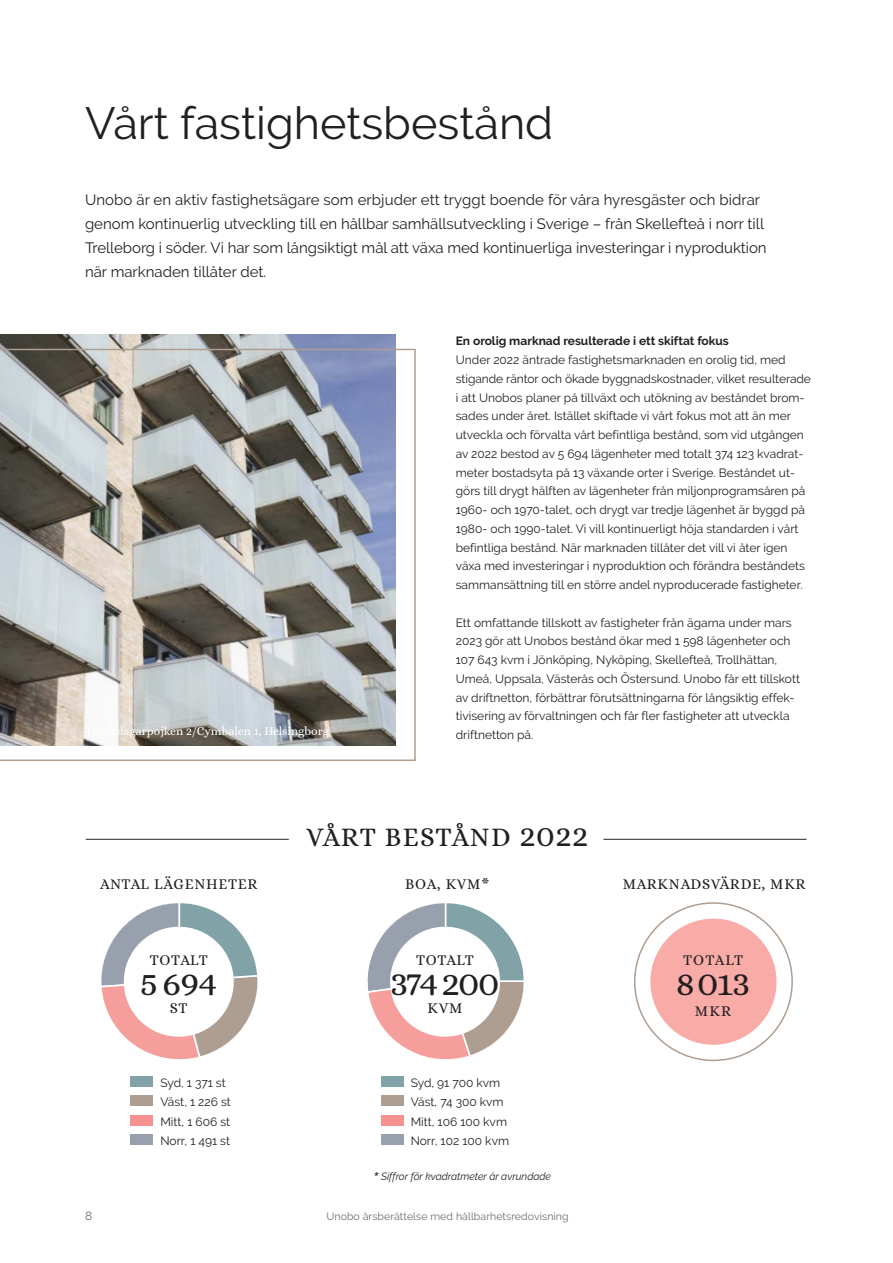
<style>
.page{position:relative;width:893px;height:1263px;background:#fff}
.page>*{position:absolute;margin:0;border:0;box-sizing:border-box;transform-origin:0 0}
.t1{font:45px "Raleway";color:#231f20}
.t2{font:37.5px "Alice";letter-spacing:-.035em;color:#231f20}
.t3{font:27px "Alice";letter-spacing:.03em;color:#231f20}
.t4{font:15px/24px "Raleway";color:#231f20}
.t5{font:15px "Alice";letter-spacing:.045em;color:#231f20}
.t6{font:12px/18.8px "Raleway";color:#231f20}
.t7{font:700 12px "Raleway";color:#231f20}
.t8{font:12px "Alice";color:#fff}
.t9{font:12px "Raleway";color:#6c6d70}
.t10{font:10.5px "Raleway";letter-spacing:.01em;color:#6c6d70}
.t11{font:italic 10.5px "Raleway";color:#231f20}
.s1{font-size:33px}
.s2{font-size:21px}
</style>
<div class="page">
<hr style="left:892px;top:0;width:1px;height:1263px;background:#192439">
<img style="left:0;top:334px;width:395px;height:15px">
<svg style="left:0;top:349px;width:416px;height:412px;background:#a2a3a3"></svg>
<svg style="left:101px;top:903px;width:156px;height:157px"></svg>
<svg style="left:367px;top:903px;width:157px;height:157px"></svg>
<div style="left:650px;top:919px;width:126px;height:126px;background:#f8aba7;border-radius:50%"></div>
<div style="left:130px;top:1076px;width:23px;height:10px;background:#81a2a6"></div>
<div style="left:130px;top:1095px;width:23px;height:11px;background:#ae9e91"></div>
<div style="left:130px;top:1115px;width:23px;height:10px;background:#f59290"></div>
<div style="left:130px;top:1134px;width:23px;height:11px;background:#98a0ae"></div>
<div style="left:381px;top:1076px;width:23px;height:10px;background:#81a2a6"></div>
<div style="left:381px;top:1095px;width:23px;height:11px;background:#ae9e91"></div>
<div style="left:381px;top:1115px;width:23px;height:10px;background:#f59290"></div>
<div style="left:381px;top:1134px;width:23px;height:11px;background:#98a0ae"></div>
<hr style="left:86px;top:839px;width:203px;height:1px;background:#231f20">
<hr style="left:603px;top:839px;width:203px;height:1px;background:#231f20">
<h1 class="t1" style="left:85px;top:97px;width:470px">Vårt fastighetsbestånd</h1>
<p class="t4" style="left:85px;top:188px;width:683px">Unobo är en aktiv fastighetsägare som erbjuder ett tryggt boende för våra hyresgäster och bidrar genom kontinuerlig utveckling till en hållbar samhällsutveckling i Sverige – från Skellefteå i norr till Trelleborg i söder. Vi har som långsiktigt mål att växa med kontinuerliga investeringar i nyproduktion när marknaden tillåter det.</p>
<p class="t8" style="left:85px;top:724px;width:246px">Trumslagarpojken 2/Cymbalen 1, Helsingborg</p>
<p class="t7" style="left:456px;top:334px;width:274px">En orolig marknad resulterade i ett skiftat fokus</p>
<p class="t6" style="left:456px;top:350px;width:357px">Under 2022 äntrade fastighetsmarknaden en orolig tid, med stigande räntor och ökade byggnadskostnader, vilket resulterade i att Unobos planer på tillväxt och utökning av beståndet brom&shy;sades under året. Istället skiftade vi vårt fokus mot att än mer utveckla och förvalta vårt befintliga bestånd, som vid utgången av 2022 bestod av 5 694 lägenheter med totalt 374 123 kvadrat&shy;meter bostadsyta på 13 växande orter i Sverige. Beståndet ut&shy;görs till drygt hälften av lägenheter från miljonprogramsåren på 1960- och 1970-talet, och drygt var tredje lägenhet är byggd på 1980- och 1990-talet. Vi vill kontinuerligt höja standarden i vårt befintliga bestånd. När marknaden tillåter det vill vi åter igen växa med investeringar i nyproduktion och förändra beståndets sammansättning till en större andel nyproducerade fastigheter.</p>
<p class="t6" style="left:456px;top:613px;width:346px">Ett omfattande tillskott av fastigheter från ägarna under mars 2023 gör att Unobos bestånd ökar med 1 598 lägenheter och 107 643 kvm i Jönköping, Nyköping, Skellefteå, Trollhättan, Umeå, Uppsala, Västerås och Östersund. Unobo får ett tillskott av driftnetton, förbättrar förutsättningarna för långsiktig effek&shy;tivisering av förvaltningen och får fler fastigheter att utveckla driftnetton på.</p>
<p class="t5" style="left:100px;top:876px;width:159px">ANTAL LÄGENHETER</p>
<p class="t5" style="left:150px;top:952px;width:59px">TOTALT</p>
<h2 class="t2" style="left:140px;top:963px;width:79px">5 694</h2>
<p class="t5" style="left:170px;top:1000px;width:19px">ST</p>
<h3 class="t3" style="left:306px;top:823px;width:284px">VÅRT BESTÅND <span class="s1">2022</span></h3>
<p class="t5" style="left:405px;top:876px;width:86px">BOA, KVM*</p>
<p class="t5" style="left:623px;top:876px;width:184px">MARKNADSVÄRDE, MKR</p>
<p class="t5" style="left:416px;top:952px;width:59px">TOTALT</p>
<h2 class="t2" style="left:390px;top:963px;width:111px">374200</h2>
<p class="t5" style="left:428px;top:1000px;width:36px">KVM</p>
<p class="t5" style="left:683px;top:953px;width:62px">TOTALT</p>
<h2 class="t2" style="left:676px;top:964px;width:76px">8013</h2>
<p class="t5" style="left:695px;top:1004px;width:38px">MKR</p>
<p class="t6" style="left:160px;top:1072px;width:72px;line-height:19.5px">Syd, 1 371 st<br>Väst, 1 226 st<br>Mitt, 1 606 st<br>Norr, 1 491 st</p>
<p class="t6" style="left:411px;top:1072px;width:100px;line-height:19.5px">Syd, 91 700 kvm<br>Väst, 74 300 kvm<br>Mitt, 106 100 kvm<br>Norr, 102 100 kvm</p>
<p class="t11" style="left:372px;top:1170px;width:180px"><span class="s2">*</span> Siffror för kvadratmeter är avrundade</p>
<p class="t9" style="left:85px;top:1209px;width:9px">8</p>
<p class="t10" style="left:326px;top:1211px;width:244px">Unobo årsberättelse med hållbarhetsredovisning</p>
</div>
